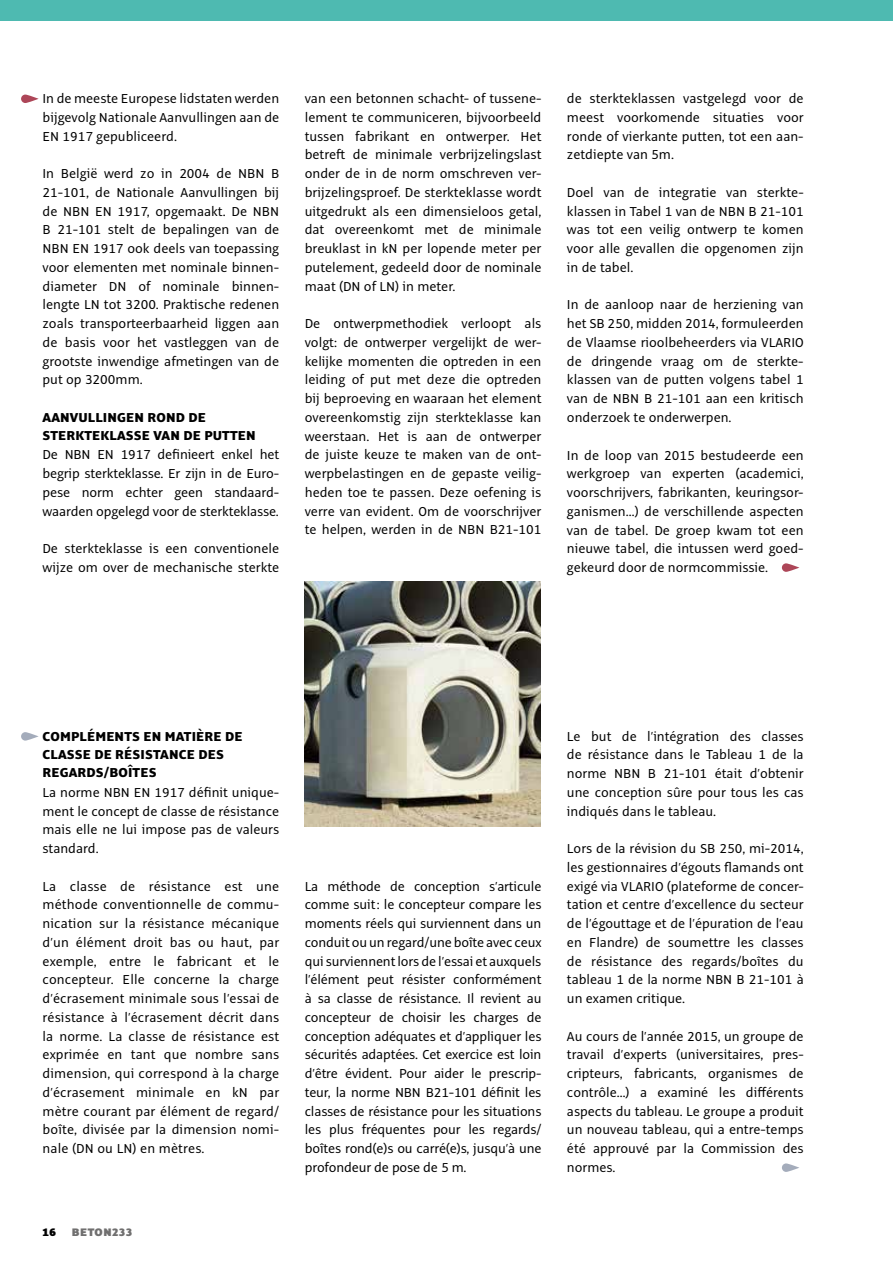
<style>
.page{position:relative;width:893px;height:1263px;background:#fff}
.page>*{position:absolute;margin:0;border:0;box-sizing:border-box;transform-origin:0 0}
.t1{font:14.25px/18.8px "Alto Pro";color:#000;text-align:justify}
.t2{font:800 14.25px/18px "Alto Pro";letter-spacing:.01em;color:#000}
.t3{font:900 12px "Alto Pro";letter-spacing:.04em;color:#706f6f}
.t4{font:900 12px "Alto Pro";color:#000}
</style>
<div class="page">
<div style="left:0;top:0;width:893px;height:21px;background:#4ebab1"></div>
<svg style="left:21px;top:95px;width:18px;height:8px"></svg>
<svg style="left:21px;top:732px;width:18px;height:9px"></svg>
<svg style="left:782px;top:1163px;width:17px;height:9px"></svg>
<svg style="left:782px;top:563px;width:17px;height:9px"></svg>
<img style="left:305px;top:581px;width:235px;height:245px">
<p class="t1" style="left:43px;top:89px;width:238px">In de meeste Europese lidstaten werden bijgevolg Nationale Aanvullingen aan de EN 1917 gepubliceerd.</p>
<p class="t1" style="left:43px;top:164px;width:238px">In België werd zo in 2004 de NBN B 21-101, de Nationale Aanvullingen bij de NBN EN 1917, opgemaakt. De NBN B 21-101 stelt de bepalingen van de NBN EN 1917 ook deels van toepassing voor elementen met nominale binnen&shy;diameter DN of nominale binnen&shy;lengte LN tot 3200. Praktische redenen zoals transporteerbaarheid liggen aan de basis voor het vastleggen van de grootste inwendige afmetingen van de put op 3200mm.</p>
<p class="t2" style="left:43px;top:408px;width:215px">AANVULLINGEN ROND DE<br>STERKTEKLASSE VAN DE PUTTEN</p>
<p class="t1" style="left:43px;top:445px;width:238px">De NBN EN 1917 definieert enkel het begrip sterkteklasse. Er zijn in de Euro&shy;pese norm echter geen standaard&shy;waarden opgelegd voor de sterkteklasse.</p>
<p class="t1" style="left:43px;top:539px;width:238px">De sterkteklasse is een conventionele wijze om over de mechanische sterkte</p>
<p class="t1" style="left:305px;top:89px;width:238px">van een betonnen schacht- of tussene&shy;lement te communiceren, bijvoorbeeld tussen fabrikant en ontwerper. Het betreft de minimale verbrijzelingslast onder de in de norm omschreven ver&shy;brijzelingsproef. De sterkteklasse wordt uitgedrukt als een dimensieloos getal, dat overeenkomt met de minimale breuklast in kN per lopende meter per putelement, gedeeld door de nominale maat (DN of LN) in meter.</p>
<p class="t1" style="left:305px;top:314px;width:238px">De ontwerpmethodiek verloopt als volgt: de ontwerper vergelijkt de wer&shy;kelijke momenten die optreden in een leiding of put met deze die optreden bij beproeving en waaraan het element overeenkomstig zijn sterkteklasse kan weerstaan. Het is aan de ontwerper de juiste keuze te maken van de ont&shy;werpbelastingen en de gepaste veilig&shy;heden toe te passen. Deze oefening is verre van evident. Om de voorschrijver te helpen, werden in de NBN B21-101</p>
<p class="t1" style="left:567px;top:89px;width:238px">de sterkteklassen vastgelegd voor de meest voorkomende situaties voor ronde of vierkante putten, tot een aan&shy;zetdiepte van 5m.</p>
<p class="t1" style="left:567px;top:183px;width:238px">Doel van de integratie van sterkte&shy;klassen in Tabel 1 van de NBN B 21-101 was tot een veilig ontwerp te komen voor alle gevallen die opgenomen zijn in de tabel.</p>
<p class="t1" style="left:567px;top:296px;width:238px">In de aanloop naar de herziening van het SB 250, midden 2014, formuleerden de Vlaamse rioolbeheerders via VLARIO de dringende vraag om de sterkte&shy;klassen van de putten volgens tabel 1 van de NBN B 21-101 aan een kritisch onderzoek te onderwerpen.</p>
<p class="t1" style="left:567px;top:446px;width:238px">In de loop van 2015 bestudeerde een werkgroep van experten (academici, voorschrijvers, fabrikanten, keuringsor&shy;ganismen…) de verschillende aspecten van de tabel. De groep kwam tot een nieuwe tabel, die intussen werd goed&shy;gekeurd door de normcommissie.</p>
<p class="t2" style="left:43px;top:727px;width:202px">COMPLÉMENTS EN MATIÈRE DE<br>CLASSE DE RÉSISTANCE DES<br>REGARDS/BOÎTES</p>
<p class="t1" style="left:43px;top:783px;width:238px">La norme NBN EN 1917 définit unique&shy;ment le concept de classe de résistance mais elle ne lui impose pas de valeurs standard.</p>
<p class="t1" style="left:43px;top:877px;width:238px">La classe de résistance est une méthode conventionnelle de commu&shy;nication sur la résistance mécanique d’un élément droit bas ou haut, par exemple, entre le fabricant et le concepteur. Elle concerne la charge d’écrasement minimale sous l’essai de résistance à l’écrasement décrit dans la norme. La classe de résistance est exprimée en tant que nombre sans dimension, qui correspond à la charge d’écrasement minimale en kN par mètre courant par élément de regard/ boîte, divisée par la dimension nomi&shy;nale (DN ou LN) en mètres.</p>
<p class="t1" style="left:305px;top:877px;width:238px">La méthode de conception s’articule comme suit: le concepteur compare les moments réels qui surviennent dans un conduit ou un regard/une boîte avec ceux qui surviennent lors de l’essai et auxquels l’élément peut résister conformément à sa classe de résistance. Il revient au concepteur de choisir les charges de conception adéquates et d’appliquer les sécurités adaptées. Cet exercice est loin d’être évident. Pour aider le prescrip&shy;teur, la norme NBN B21-101 définit les classes de résistance pour les situations les plus fréquentes pour les regards/ boîtes rond(e)s ou carré(e)s, jusqu’à une profondeur de pose de 5 m.</p>
<p class="t4" style="left:43px;top:1224px;width:15px">16</p>
<p class="t3" style="left:72px;top:1224px;width:62px">BETON233</p>
<p class="t1" style="left:567px;top:727px;width:238px">Le but de l’intégration des classes de résistance dans le Tableau 1 de la norme NBN B 21-101 était d’obtenir une conception sûre pour tous les cas indiqués dans le tableau.</p>
<p class="t1" style="left:567px;top:839px;width:238px">Lors de la révision du SB 250, mi-2014, les gestionnaires d’égouts flamands ont exigé via VLARIO (plateforme de concer&shy;tation et centre d’excellence du secteur de l’égouttage et de l’épuration de l’eau en Flandre) de soumettre les classes de résistance des regards/boîtes du tableau 1 de la norme NBN B 21-101 à un examen critique.</p>
<p class="t1" style="left:567px;top:1027px;width:238px">Au cours de l’année 2015, un groupe de travail d’experts (universitaires, pres&shy;cripteurs, fabricants, organismes de contrôle…) a examiné les différents aspects du tableau. Le groupe a produit un nouveau tableau, qui a entre-temps été approuvé par la Commission des normes.</p>
</div>
